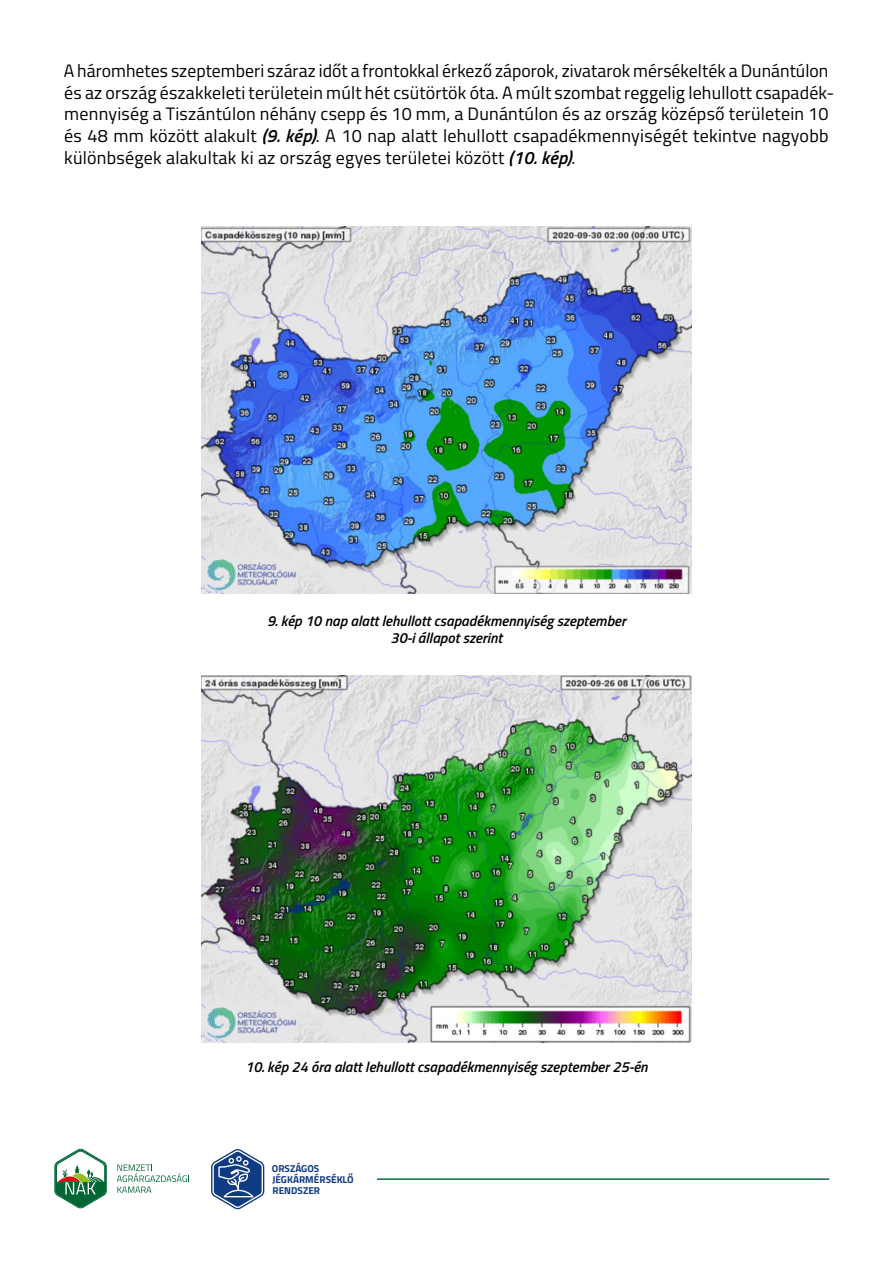
<style>
.page{position:relative;width:893px;height:1263px;background:#fff}
.page>*{position:absolute;margin:0;border:0;box-sizing:border-box;transform-origin:0 0}
.kenyerszöveg{font:18px/21.6px "Titillium";letter-spacing:.01em;color:#000001}
.kenyerszöveg-2{font:italic 600 14.7px/17.5px "Titillium";color:#000001;text-align:center}
.t1{font:700 10.05px/11.1px "Titillium";color:#0e3b82}
.s1{font-weight:600;font-style:italic}
</style>
<div class="page">
<svg style="left:117px;top:1164px;width:72px;height:29px"></svg>
<svg style="left:54px;top:1148px;width:53px;height:60px"></svg>
<svg style="left:211px;top:1149px;width:54px;height:61px"></svg>
<hr style="left:377px;top:1178px;width:452px;height:2px;background:#0b693b">
<img style="left:202px;top:226px;width:489px;height:367px">
<img style="left:202px;top:675px;width:489px;height:367px">
<p class="kenyerszöveg" style="left:64px;top:59px;width:770px">A háromhetes szeptemberi száraz időt a frontokkal érkező záporok, zivatarok mérsékelték a Dunántúlon és az ország északkeleti területein múlt hét csütörtök óta. A múlt szombat reggelig lehullott csapadék&shy;mennyiség a Tiszántúlon néhány csepp és 10 mm, a Dunántúlon és az ország középső területein 10 és 48 mm között alakult <span class="s1">(9. kép)</span>. A 10 nap alatt lehullott csapadékmennyiségét tekintve nagyobb különbségek alakultak ki az ország egyes területei között <span class="s1">(10. kép)</span>.</p>
<p class="kenyerszöveg-2" style="left:267px;top:611px;width:360px">9. kép 10 nap alatt lehullott csapadékmennyiség szeptember<br>30-i állapot szerint</p>
<p class="kenyerszöveg-2" style="left:245px;top:1057px;width:404px">10. kép 24 óra alatt lehullott csapadékmennyiség szeptember 25-én</p>
<p class="t1" style="left:272px;top:1162px;width:83px">ORSZÁGOS<br>JÉGKÁRMÉRSÉKLŐ<br>RENDSZER</p>
</div>
